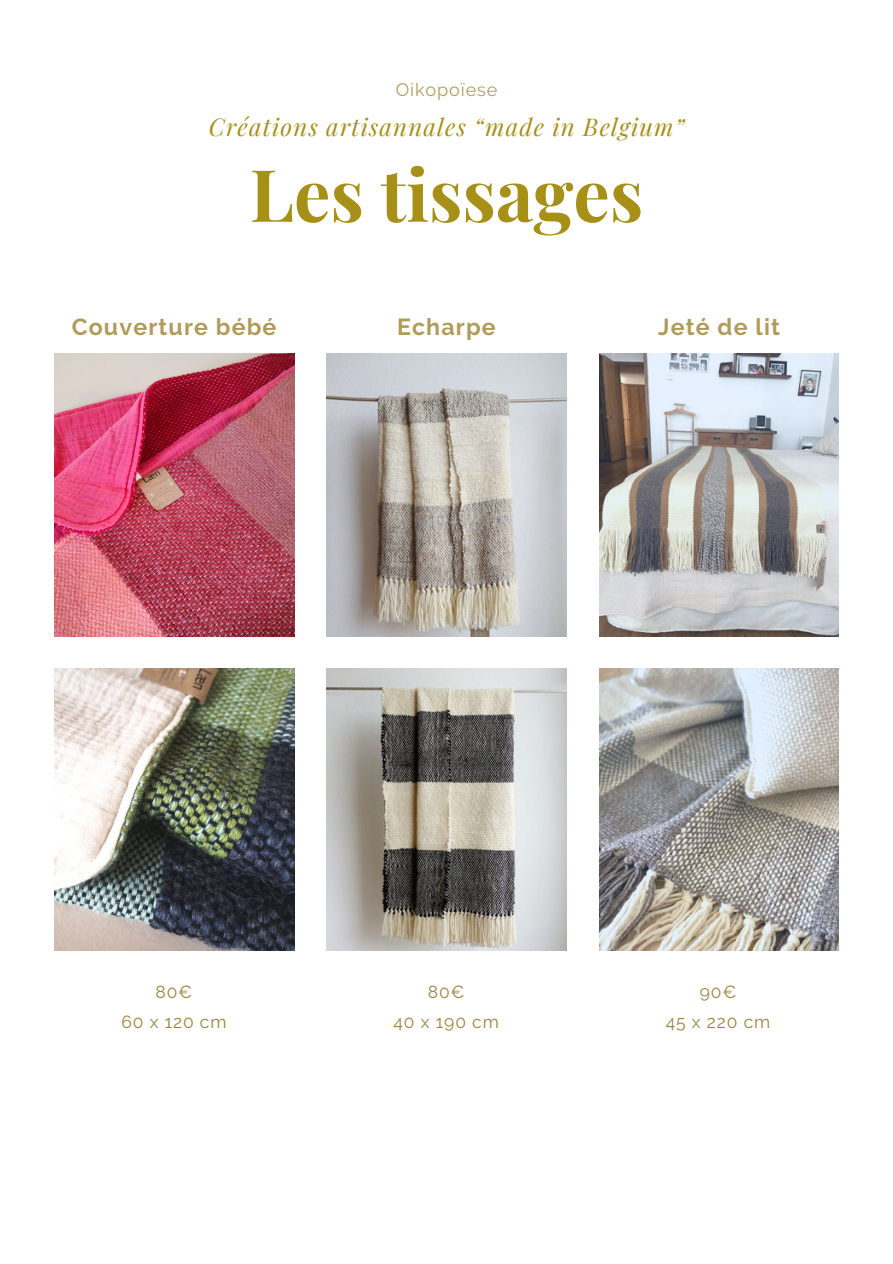
<style>
.page{position:relative;width:893px;height:1264px;background:#fff}
.page>*{position:absolute;margin:0;border:0;box-sizing:border-box;transform-origin:0 0}
.t1{font:700 72.3px "Playfair Display";color:#a79017}
.t2{font:italic 24px "Playfair Display";letter-spacing:.05em;color:#a79017}
.t3{font:700 23.1px "Raleway";letter-spacing:.05em;color:#af9c5d}
.t4{font:18px "Raleway";letter-spacing:.05em;color:#af9c5d}
.t5{font:17.4px "Raleway";letter-spacing:.05em;color:#99843f}
</style>
<div class="page">
<img style="left:54px;top:353px;width:240px;height:283px">
<img style="left:327px;top:353px;width:239px;height:283px">
<img style="left:599px;top:353px;width:239px;height:283px">
<img style="left:54px;top:668px;width:240px;height:282px">
<img style="left:326px;top:668px;width:240px;height:282px">
<img style="left:599px;top:668px;width:239px;height:282px">
<p class="t4" style="left:396px;top:79px;width:103px">Oikopoïese</p>
<p class="t2" style="left:209px;top:110px;width:477px">Créations artisannales “made in Belgium”</p>
<p class="t1" style="left:250px;top:144px;width:395px">Les tissages</p>
<p class="t3" style="left:72px;top:313px;width:206px">Couverture bébé</p>
<p class="t3" style="left:397px;top:313px;width:100px">Echarpe</p>
<p class="t3" style="left:658px;top:313px;width:123px">Jeté de lit</p>
<p class="t5" style="left:155px;top:981px;width:38px">80€</p>
<p class="t5" style="left:121px;top:1011px;width:106px">60 x 120 cm</p>
<p class="t5" style="left:428px;top:981px;width:38px">80€</p>
<p class="t5" style="left:393px;top:1011px;width:107px">40 x 190 cm</p>
<p class="t5" style="left:699px;top:981px;width:38px">90€</p>
<p class="t5" style="left:665px;top:1011px;width:106px">45 x 220 cm</p>
</div>
